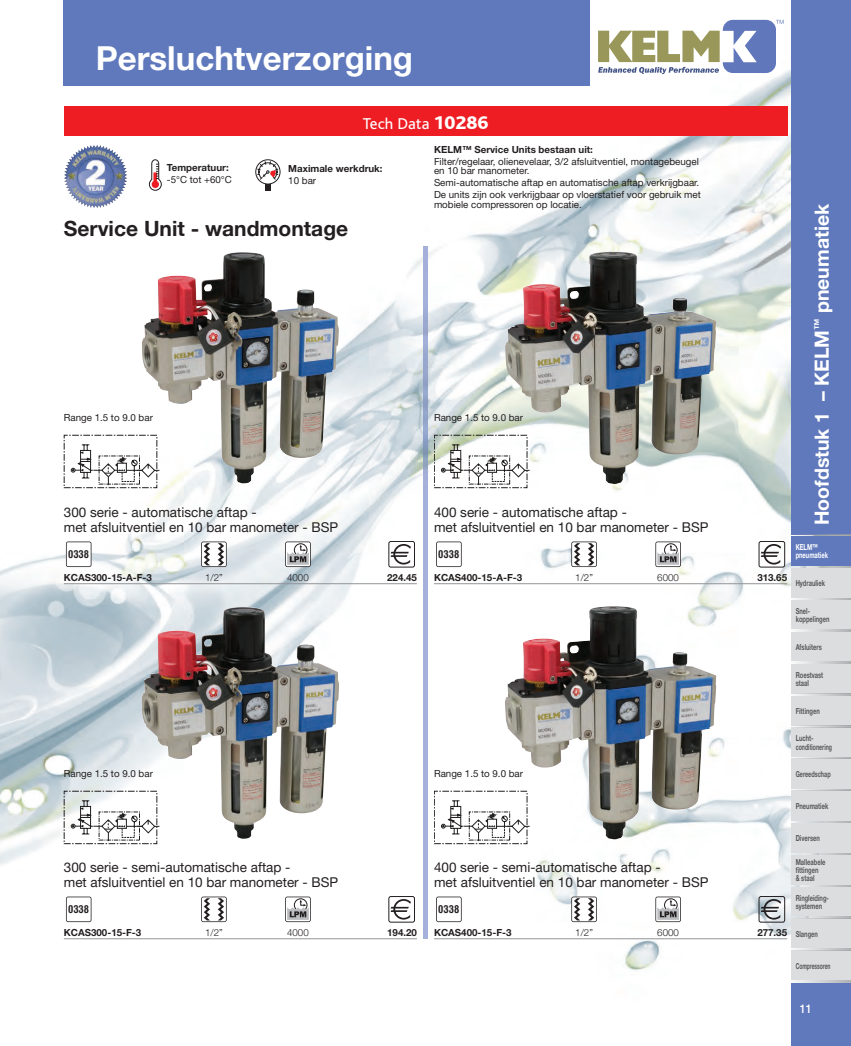
<style>
.page{position:relative;width:851px;height:1046px;background:#fff}
.page>*{position:absolute;margin:0;border:0;box-sizing:border-box;transform-origin:0 0}
.t1{font:700 33px "Helvetica Neue";color:#fff}
.t2{font:700 21px "Helvetica Neue";color:#231f20}
.t3{font:700 19.5px "Helvetica Neue";color:#fff}
.t4{font:16.5px "Bliss";color:#fff}
.t5{font:13.5px/15px "Helvetica Neue";color:#231f20}
.t6{font:500 12px "Helvetica Neue";color:#fff;scale:.9 1}
.t7{font:700 condensed 10.5px "Swiss 721 BT";color:#231f20}
.t8{font:9.75px/9.8px "Helvetica Neue";color:#231f20}
.t9{font:700 9.75px "Helvetica Neue";color:#231f20}
.t10{font:300 9.75px "Helvetica Neue";color:#231f20}
.t11{font:700 8.25px/8.2px "Helvetica Neue";color:#57585a;scale:.7 1}
.t12{font:700 8.25px/8.2px "Helvetica Neue";color:#fff;scale:.7 1}
.t13{font:700 8.25px "Helvetica Neue";color:#57585a;scale:.6 1}
.t14{font:700 8.25px "Helvetica Neue";color:#57585a;scale:.67 1}
.s1{font-weight:800;font-size:19.5px}
</style>
<div class="page">
<img style="left:0;top:0;width:791px;height:971px">
<div style="left:791px;top:982px;width:59px;height:64px;background:#5f79bc"></div>
<div style="left:791px;top:536px;width:59px;height:30px;background:#5f79bc"></div>
<div style="left:791px;top:568px;width:59px;height:30px;background:#dcdddf"></div>
<div style="left:791px;top:600px;width:59px;height:30px;background:#dcdddf"></div>
<div style="left:791px;top:631px;width:59px;height:31px;background:#dcdddf"></div>
<div style="left:791px;top:663px;width:59px;height:31px;background:#dcdddf"></div>
<div style="left:791px;top:695px;width:59px;height:31px;background:#dcdddf"></div>
<div style="left:791px;top:727px;width:59px;height:30px;background:#dcdddf"></div>
<div style="left:791px;top:791px;width:59px;height:30px;background:#dcdddf"></div>
<div style="left:791px;top:823px;width:59px;height:30px;background:#dcdddf"></div>
<div style="left:791px;top:855px;width:59px;height:30px;background:#dcdddf"></div>
<div style="left:791px;top:887px;width:59px;height:30px;background:#dcdddf"></div>
<div style="left:791px;top:918px;width:59px;height:31px;background:#dcdddf"></div>
<div style="left:791px;top:950px;width:59px;height:31px;background:#dcdddf"></div>
<div style="left:791px;top:759px;width:59px;height:30px;background:#dcdddf"></div>
<div style="left:791px;top:0;width:59px;height:534px;background:#5f79bc"></div>
<div style="left:63px;top:0;width:526px;height:85px;background:#5f79bc"></div>
<svg style="left:791px;top:982px;width:59px;height:1px"></svg>
<svg style="left:791px;top:950px;width:59px;height:1px"></svg>
<svg style="left:791px;top:917px;width:59px;height:1px"></svg>
<svg style="left:791px;top:918px;width:59px;height:1px"></svg>
<img style="left:791px;top:886px;width:59px;height:1px">
<svg style="left:791px;top:885px;width:59px;height:1px"></svg>
<img style="left:791px;top:853px;width:59px;height:2px">
<svg style="left:791px;top:726px;width:59px;height:1px"></svg>
<svg style="left:791px;top:727px;width:59px;height:1px"></svg>
<svg style="left:791px;top:694px;width:59px;height:1px"></svg>
<img style="left:791px;top:566px;width:59px;height:2px">
<img style="left:796px;top:535px;width:54px;height:1px">
<svg style="left:791px;top:534px;width:59px;height:1px"></svg>
<svg style="left:149px;top:159px;width:13px;height:32px"></svg>
<div style="left:265px;top:182px;width:6px;height:9px;background:#231f20"></div>
<svg style="left:256px;top:160px;width:24px;height:24px"></svg>
<div style="left:255px;top:159px;width:25px;height:26px;border:1px solid #231f20;border-radius:50%"></div>
<svg style="left:256px;top:161px;width:23px;height:19px"></svg>
<img style="left:67px;top:145px;width:30px;height:20px">
<div style="left:64px;top:106px;width:723px;height:30px;background:#ee1d23"></div>
<img style="left:424px;top:247px;width:3px;height:691px">
<img style="left:142px;top:253px;width:197px;height:230px">
<hr style="left:64px;top:583px;width:353px;height:1px;background:#939598">
<svg style="left:66px;top:542px;width:25px;height:25px"></svg>
<svg style="left:201px;top:542px;width:26px;height:25px"></svg>
<svg style="left:285px;top:542px;width:26px;height:25px"></svg>
<div style="left:388px;top:541px;width:27px;height:26px;border:1px solid #231f20;border-radius:2px"></div>
<svg style="left:390px;top:544px;width:21px;height:21px"></svg>
<img style="left:141px;top:607px;width:198px;height:232px">
<hr style="left:64px;top:938px;width:353px;height:1px;background:#939598">
<svg style="left:66px;top:897px;width:25px;height:25px"></svg>
<svg style="left:201px;top:897px;width:26px;height:25px"></svg>
<svg style="left:285px;top:897px;width:26px;height:25px"></svg>
<div style="left:388px;top:896px;width:27px;height:27px;border:1px solid #231f20;border-radius:2px"></div>
<svg style="left:390px;top:899px;width:21px;height:21px"></svg>
<img style="left:505px;top:252px;width:210px;height:232px">
<hr style="left:434px;top:583px;width:353px;height:1px;background:#939598">
<svg style="left:436px;top:542px;width:25px;height:25px"></svg>
<svg style="left:571px;top:542px;width:25px;height:25px"></svg>
<svg style="left:655px;top:542px;width:25px;height:25px"></svg>
<div style="left:758px;top:541px;width:26px;height:26px;border:1px solid #231f20;border-radius:2px"></div>
<svg style="left:760px;top:544px;width:21px;height:21px"></svg>
<img style="left:505px;top:607px;width:211px;height:232px">
<hr style="left:434px;top:938px;width:353px;height:1px;background:#939598">
<svg style="left:436px;top:897px;width:25px;height:25px"></svg>
<svg style="left:571px;top:897px;width:25px;height:25px"></svg>
<svg style="left:655px;top:897px;width:25px;height:25px"></svg>
<div style="left:758px;top:896px;width:26px;height:27px;border:1px solid #231f20;border-radius:2px"></div>
<svg style="left:760px;top:899px;width:21px;height:21px"></svg>
<div style="left:64px;top:435px;width:93px;height:53px;border:1px dashed #211e1e"></div>
<svg style="left:71px;top:444px;width:88px;height:41px"></svg>
<div style="left:64px;top:791px;width:93px;height:53px;border:1px dashed #211e1e"></div>
<svg style="left:71px;top:800px;width:88px;height:41px"></svg>
<div style="left:434px;top:435px;width:93px;height:53px;border:1px dashed #211e1e"></div>
<svg style="left:441px;top:444px;width:88px;height:41px"></svg>
<div style="left:434px;top:791px;width:93px;height:53px;border:1px dashed #211e1e"></div>
<svg style="left:441px;top:800px;width:88px;height:41px"></svg>
<svg style="left:598px;top:20px;width:185px;height:54px"></svg>
<h1 class="t1" style="left:96px;top:38px;width:319px">Persluchtverzorging</h1>
<p class="t9" style="left:167px;top:162px;width:63px">Temperatuur:</p>
<p class="t8" style="left:167px;top:175px;width:66px">-5°C tot +60°C</p>
<h3 class="t4" style="left:362px;top:115px;width:127px">Tech Data <span class="s1">10286</span></h3>
<p class="t9" style="left:288px;top:163px;width:96px">Maximale werkdruk:</p>
<p class="t8" style="left:288px;top:175px;width:29px">10 bar</p>
<p class="t9" style="left:434px;top:143px;width:160px">KELM™ Service Units bestaan uit:</p>
<p class="t8" style="left:434px;top:156px;width:266px">Filter/regelaar, olienevelaar, 3/2 afsluitventiel, montagebeugel en 10 bar manometer.</p>
<p class="t8" style="left:434px;top:177px;width:268px;line-height:11.9px">Semi-automatische aftap en automatische aftap verkrijgbaar.<br>De units zijn ook verkrijgbaar op vloerstatief voor gebruik met</p>
<p class="t8" style="left:434px;top:199px;width:149px">mobiele compressoren op locatie.</p>
<h2 class="t2" style="left:64px;top:215px;width:286px">Service Unit - wandmontage</h2>
<p class="t8" style="left:64px;top:413px;width:91px">Range 1.5 to 9.0 bar</p>
<p class="t8" style="left:434px;top:413px;width:91px">Range 1.5 to 9.0 bar</p>
<h3 class="t5" style="left:64px;top:504px;width:276px">300 serie - automatische aftap -<br>met afsluitventiel en 10 bar manometer - BSP</h3>
<p class="t7" style="left:68px;top:547px;width:23px">0338</p>
<p class="t9" style="left:64px;top:572px;width:90px">KCAS300-15-A-F-3</p>
<p class="t10" style="left:205px;top:572px;width:19px">1/2”</p>
<p class="t10" style="left:287px;top:572px;width:23px">4000</p>
<p class="t9" style="left:387px;top:572px;width:31px">224.45</p>
<h3 class="t5" style="left:434px;top:504px;width:276px">400 serie - automatische aftap -<br>met afsluitventiel en 10 bar manometer - BSP</h3>
<p class="t7" style="left:438px;top:547px;width:23px">0338</p>
<p class="t9" style="left:434px;top:572px;width:90px">KCAS400-15-A-F-3</p>
<p class="t10" style="left:575px;top:572px;width:19px">1/2”</p>
<p class="t10" style="left:657px;top:572px;width:23px">6000</p>
<p class="t9" style="left:757px;top:572px;width:31px">313.65</p>
<h3 class="t3" style="left:809px;top:525px;width:323px;rotate:-90deg">Hoofdstuk 1 – KELM<sup>™</sup> pneumatiek</h3>
<p class="t12" style="left:795px;top:543px;width:48px">KELM™ pneumatiek</p>
<p class="t11" style="left:795px;top:579px;width:44px">Hydrauliek</p>
<p class="t11" style="left:795px;top:607px;width:50px">Snel&shy;koppelingen</p>
<p class="t11" style="left:795px;top:643px;width:39px">Afsluiters</p>
<p class="t8" style="left:64px;top:769px;width:91px">Range 1.5 to 9.0 bar</p>
<p class="t8" style="left:434px;top:769px;width:91px">Range 1.5 to 9.0 bar</p>
<p class="t11" style="left:795px;top:670px;width:41px">Roestvast staal</p>
<p class="t11" style="left:795px;top:706px;width:36px">Fittingen</p>
<p class="t11" style="left:795px;top:734px;width:53px">Lucht&shy;conditionering</p>
<p class="t14" style="left:795px;top:769px;width:54px">Gereedschap</p>
<p class="t11" style="left:795px;top:802px;width:48px">Pneumatiek</p>
<h3 class="t5" style="left:64px;top:859px;width:276px">300 serie - semi-automatische aftap -<br>met afsluitventiel en 10 bar manometer - BSP</h3>
<p class="t7" style="left:68px;top:902px;width:23px">0338</p>
<p class="t9" style="left:64px;top:927px;width:79px">KCAS300-15-F-3</p>
<p class="t10" style="left:205px;top:927px;width:19px">1/2”</p>
<p class="t10" style="left:287px;top:927px;width:23px">4000</p>
<p class="t9" style="left:387px;top:927px;width:31px">194.20</p>
<h3 class="t5" style="left:434px;top:859px;width:276px">400 serie - semi-automatische aftap -<br>met afsluitventiel en 10 bar manometer - BSP</h3>
<p class="t7" style="left:438px;top:902px;width:23px">0338</p>
<p class="t9" style="left:434px;top:927px;width:79px">KCAS400-15-F-3</p>
<p class="t10" style="left:575px;top:927px;width:19px">1/2”</p>
<p class="t10" style="left:657px;top:927px;width:23px">6000</p>
<p class="t9" style="left:757px;top:927px;width:31px">277.35</p>
<p class="t11" style="left:795px;top:834px;width:36px">Diversen</p>
<p class="t11" style="left:795px;top:858px;width:44px">Malleabele fittingen<br>&amp; staal</p>
<p class="t11" style="left:795px;top:894px;width:49px">Ringleiding&shy;systemen</p>
<p class="t11" style="left:795px;top:930px;width:33px">Slangen</p>
<p class="t13" style="left:795px;top:961px;width:60px">Compressoren</p>
<p class="t6" style="left:799px;top:1001px;width:15px">11</p>
</div>
